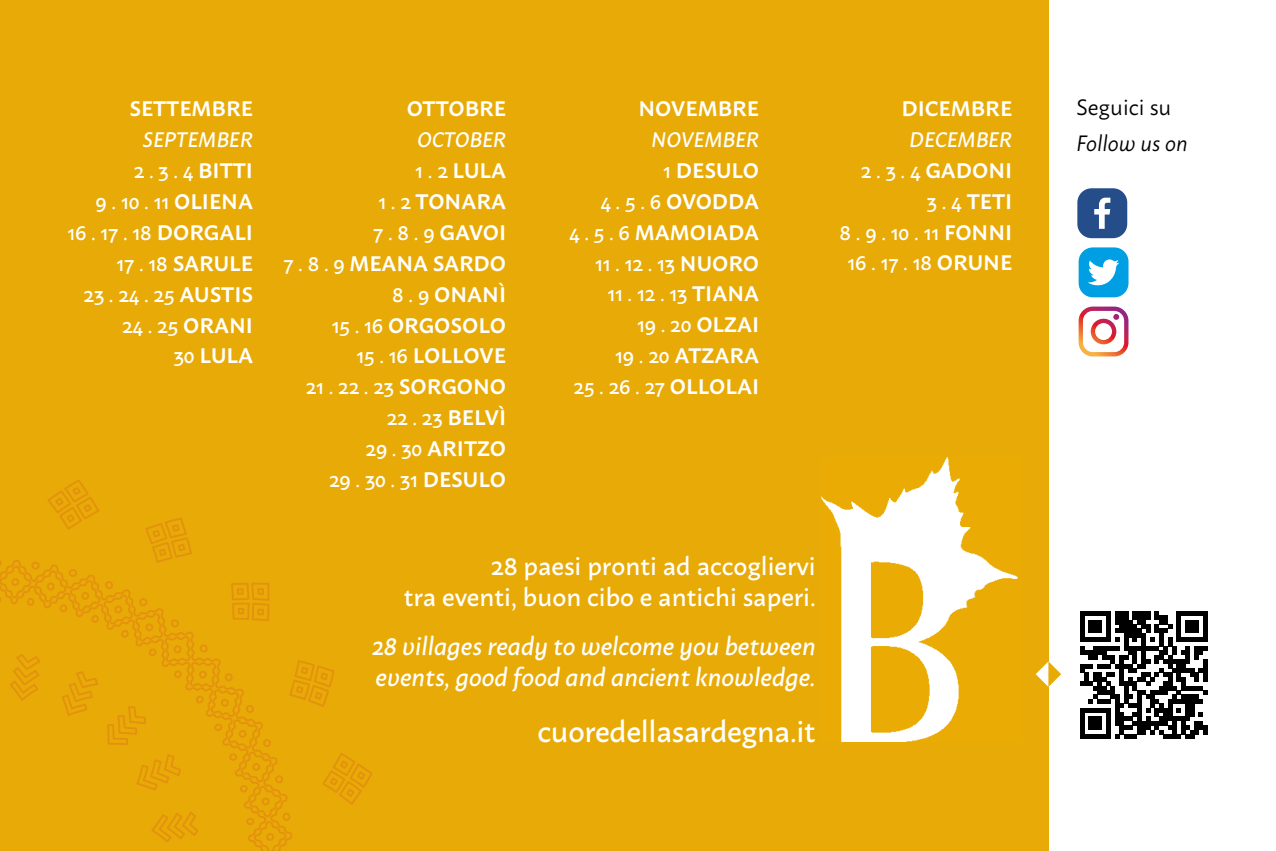
<style>
.page{position:relative;width:1276px;height:851px;background:#fff}
.page>*{position:absolute;margin:0;border:0;box-sizing:border-box;transform-origin:0 0}
.t1{font:500 30px "Macho";letter-spacing:-.01em;color:#fff}
.t2{font:italic 500 25.5px/31.5px "Macho";color:#fff}
.t3{font:500 25.5px/31.5px "Macho";color:#fff;text-align:right}
.t4{font:italic 22.2px "Macho";color:#000}
.t5{font:22.2px "Macho";color:#000}
.t6{font:600 21px/30.9px "Macho";color:#fff;text-align:right}
.t7{font:500 21px/30.9px "Macho";color:#fff;text-align:right}
.s1{font-style:italic}
.s2{font-weight:600}
.s3{font-weight:500;font-style:italic}
.s4{font-weight:500}
</style>
<div class="page">
<svg style="left:1080px;top:611px;width:127px;height:127px"></svg>
<div style="left:0;top:0;width:1048px;height:850px;background:#e8aa07"></div>
<img style="left:822px;top:457px;width:195px;height:284px">
<div style="left:1077px;top:188px;width:50px;height:50px;background:#244d89;border-radius:14px"></div>
<svg style="left:1094px;top:198px;width:16px;height:31px"></svg>
<svg style="left:1078px;top:306px;width:50px;height:50px"></svg>
<div style="left:1078px;top:247px;width:50px;height:50px;background:#009fe3;border-radius:14px"></div>
<svg style="left:1088px;top:259px;width:31px;height:26px"></svg>
<svg style="left:1035px;top:661px;width:26px;height:25px"></svg>
<svg style="left:0;top:480px;width:373px;height:371px"></svg>
<p class="t6" style="left:129px;top:91px;width:125px">SETTEMBRE</p>
<p class="t7" style="left:67px;top:122px;width:187px"><span class="s1">SEPTEMBER<br></span>2 . 3 . 4 <span class="s2">BITTI<br></span>9 . 10 . 11 <span class="s2">OLIENA<br></span>16 . 17 . 18 <span class="s2">DORGALI<br></span>17 . 18 <span class="s2">SARULE<br></span>23 . 24 . 25 <span class="s2">AUSTIS<br></span>24 . 25 <span class="s2">ORANI<br></span>30 <span class="s2">LULA</span></p>
<p class="t6" style="left:407px;top:91px;width:101px">OTTOBRE</p>
<p class="t6" style="left:283px;top:122px;width:224px"><span class="s3">OCTOBER<br></span><span class="s4">1 . 2</span> LULA<br><span class="s4">1 . 2</span> TONARA<br><span class="s4">7 . 8 . 9</span> GAVOI<br><span class="s4">7 . 8 . 9</span> MEANA SARDO<br><span class="s4">8 . 9</span> ONANÌ<br><span class="s4">15 . 16</span> ORGOSOLO<br><span class="s4">15 . 16</span> LOLLOVE<br><span class="s4">21 . 22 . 23</span> SORGONO<br><span class="s4">22 . 23</span> BELVÌ<br><span class="s4">29 . 30</span> ARITZO<br><span class="s4">29 . 30 . 31</span> DESULO</p>
<p class="t6" style="left:638px;top:91px;width:122px">NOVEMBRE</p>
<p class="t6" style="left:569px;top:122px;width:192px"><span class="s3">NOVEMBER<br></span><span class="s4">1</span> DESULO<br><span class="s4">4 . 5 . 6</span> OVODDA<br><span class="s4">4 . 5 . 6</span> MAMOIADA<br><span class="s4">11 . 12 . 13</span> NUORO<br><span class="s4">11 . 12 . 13</span> TIANA<br><span class="s4">19 . 20</span> OLZAI<br><span class="s4">19 . 20</span> ATZARA<br><span class="s4">25 . 26 . 27</span> OLLOLAI</p>
<p class="t6" style="left:901px;top:91px;width:112px">DICEMBRE</p>
<p class="t7" style="left:839px;top:122px;width:174px"><span class="s1">DECEMBER<br></span>2 . 3 . 4 <span class="s2">GADONI<br></span>3 . 4 <span class="s2">TETI<br></span>8 . 9 . 10 . 11 <span class="s2">FONNI<br></span>16 . 17 . 18 <span class="s2">ORUNE</span></p>
<p class="t3" style="left:404px;top:547px;width:413px">28 paesi pronti ad accogliervi<br>tra eventi, buon cibo e antichi saperi.</p>
<p class="t2" style="left:372px;top:628px;width:445px">28 villages ready to welcome you between events, good food and ancient knowledge.</p>
<h1 class="t1" style="left:537px;top:704px;width:280px">cuoredellasardegna.it</h1>
<p class="t5" style="left:1076px;top:88px;width:97px">Seguici su</p>
<p class="t4" style="left:1076px;top:124px;width:113px">Follow us on</p>
</div>
